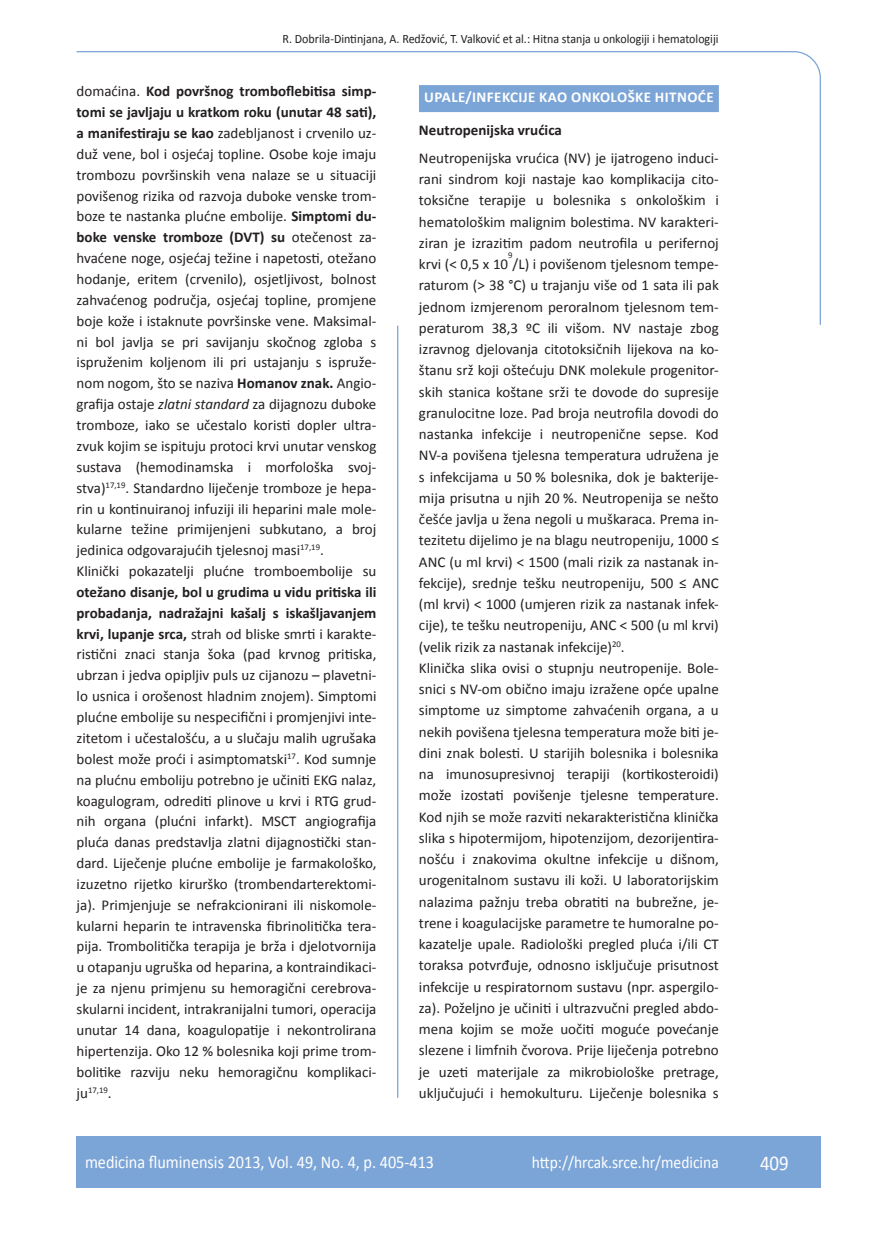
<style>
.page{position:relative;width:872px;height:1234px;background:#fff}
.page>*{position:absolute;margin:0;border:0;box-sizing:border-box;transform-origin:0 0}
.t1{font:21px "Calibri";color:#fff;scale:.9 1}
.t2{font:18px "Calibri";color:#fff;scale:.9 1}
.t3{font:17.25px "Calibri";color:#fff;scale:.9 1}
.t4{font:15px/20.9px "Calibri";color:#231f20}
.t5{font:700 15px "Calibri";letter-spacing:.03em;color:#fff}
.t6{font:700 15px "Calibri";color:#231f20}
.t7{font:12.75px "Calibri";color:#231f20;scale:.94 1}
.t8{font:8.7px "Calibri";color:#231f20}
.s1{font-weight:700}
.s2{font-style:italic}
.s3{font-size:15px}
</style>
<div class="page">
<svg style="left:76px;top:51px;width:745px;height:275px"></svg>
<hr style="left:397px;top:325px;width:1px;height:772px;background:#7ca5d7">
<div style="left:77px;top:1135px;width:744px;height:51px;background:#7ca5d7"></div>
<div style="left:419px;top:85px;width:300px;height:27px;background:#7ca5d7"></div>
<p class="t7" style="left:283px;top:30px;width:465px">R. Dobrila-Dintinjana, A. Redžović, T. Valković et al.: Hitna stanja u onkologiji i hematologiji</p>
<p class="t4" style="left:77px;top:80px;width:301px">domaćina. <span class="s1">Kod površnog tromboflebitisa simp&shy;tomi se javljaju u kratkom roku (unutar 48 sati), a manifestiraju se kao</span> zadebljanost i crvenilo uz&shy;duž vene, bol i osjećaj topline. Osobe koje imaju trombozu površinskih vena nalaze se u situaciji povišenog rizika od razvoja duboke venske trom&shy;boze te nastanka plućne embolije. <span class="s1">Simptomi du&shy;boke venske tromboze (DVT) su</span> otečenost za&shy;hvaćene noge, osjećaj težine i napetosti, otežano hodanje, eritem (crvenilo), osjetljivost, bolnost zahvaćenog područja, osjećaj topline, promjene boje kože i istaknute površinske vene. Maksimal&shy;ni bol javlja se pri savijanju skočnog zgloba s ispruženim koljenom ili pri ustajanju s ispruže&shy;nom nogom, što se naziva <span class="s1">Homanov znak.</span> Angio&shy;grafija ostaje <span class="s2">zlatni standard</span> za dijagnozu duboke tromboze, iako se učestalo koristi dopler ultra&shy;zvuk kojim se ispituju protoci krvi unutar venskog sustava (hemodinamska i morfološka svoj&shy;stva)<sup>17,19</sup>. Standardno liječenje tromboze je hepa&shy;rin u kontinuiranoj infuziji ili heparini male mole&shy;kularne težine primijenjeni subkutano, a broj jedinica odgovarajućih tjelesnoj masi<sup>17,19</sup>.<br>Klinički pokazatelji plućne tromboembolije su</p>
<p class="t4" style="left:77px;top:580px;width:301px;text-align:justify"><span class="s1">otežano disanje, bol u grudima u vidu pritiska ili probadanja, nadražajni kašalj s iskašljavanjem krvi, lupanje srca,</span> strah od bliske smrti i karakte&shy;ristični znaci stanja šoka (pad krvnog pritiska, ubrzan i jedva opipljiv puls uz cijanozu – plavetni&shy;lo usnica i orošenost hladnim znojem). Simptomi plućne embolije su nespecifični i promjenjivi inte&shy;zitetom i učestalošću, a u slučaju malih ugrušaka bolest može proći i asimptomatski<sup>17</sup>. Kod sumnje na plućnu emboliju potrebno je učiniti EKG nalaz, koagulogram, odrediti plinove u krvi i RTG grud&shy;nih organa (plućni infarkt). MSCT angiografija pluća danas predstavlja zlatni dijagnostički stan&shy;dard. Liječenje plućne embolije je farmakološko, izuzetno rijetko kirurško (trombendarterektomi&shy;ja). Primjenjuje se nefrakcionirani ili niskomole&shy;kularni heparin te intravenska fibrinolitička tera&shy;pija. Trombolitička terapija je brža i djelotvornija u otapanju ugruška od heparina, a kontraindikaci&shy;je za njenu primjenu su hemoragični cerebrova&shy;skularni incident, intrakranijalni tumori, operacija unutar 14 dana, koagulopatije i nekontrolirana hipertenzija. Oko 12 % bolesnika koji prime trom&shy;bolitike razviju neku hemoragičnu komplikaci-</p>
<p class="t8" style="left:77px;top:1084px;width:37px"><span class="s3">ju</span>17,19<span class="s3">.</span></p>
<p class="t5" style="left:424px;top:88px;width:291px">UPALE/INFEKCIJE KAO ONKOLOŠKE HITNOĆE</p>
<p class="t6" style="left:419px;top:120px;width:144px">Neutropenijska vrućica</p>
<p class="t4" style="left:419px;top:146px;width:301px;line-height:21.3px;text-align:justify">Neutropenijska vrućica (NV) je ijatrogeno induci&shy;rani sindrom koji nastaje kao komplikacija cito&shy;toksične terapije u bolesnika s onkološkim i hematološkim malignim bolestima. NV karakteri&shy;ziran je izrazitim padom neutrofila u perifernoj krvi (&lt; 0,5 x 10 /L) i povišenom tjelesnom tempe-</p>
<p class="t8" style="left:508px;top:250px;width:6px">9</p>
<p class="t4" style="left:419px;top:274px;width:301px;line-height:21.3px">raturom (&gt; 38 °C) u trajanju više od 1 sata ili pak jednom izmjerenom peroralnom tjelesnom tem&shy;peraturom 38,3 ºC ili višom. NV nastaje zbog izravnog djelovanja citotoksičnih lijekova na ko&shy;štanu srž koji oštećuju DNK molekule progenitor&shy;skih stanica koštane srži te dovode do supresije granulocitne loze. Pad broja neutrofila dovodi do nastanka infekcije i neutropenične sepse. Kod NV-a povišena tjelesna temperatura udružena je s infekcijama u 50 % bolesnika, dok je bakterije&shy;mija prisutna u njih 20 %. Neutropenija se nešto češće javlja u žena negoli u muškaraca. Prema in&shy;tezitetu dijelimo je na blagu neutropeniju, 1000 ≤ ANC (u ml krvi) &lt; 1500 (mali rizik za nastanak in&shy;fekcije), srednje tešku neutropeniju, 500 ≤ ANC (ml krvi) &lt; 1000 (umjeren rizik za nastanak infek&shy;cije), te tešku neutropeniju, ANC &lt; 500 (u ml krvi) (velik rizik za nastanak infekcije)<sup>20</sup>.<br>Klinička slika ovisi o stupnju neutropenije. Bole&shy;snici s NV-om obično imaju izražene opće upalne simptome uz simptome zahvaćenih organa, a u nekih povišena tjelesna temperatura može biti je&shy;dini znak bolesti. U starijih bolesnika i bolesnika na imunosupresivnoj terapiji (kortikosteroidi) može izostati povišenje tjelesne temperature.<br>Kod njih se može razviti nekarakteristična klinička slika s hipotermijom, hipotenzijom, dezorijentira&shy;nošću i znakovima okultne infekcije u dišnom, urogenitalnom sustavu ili koži. U laboratorijskim nalazima pažnju treba obratiti na bubrežne, je&shy;trene i koagulacijske parametre te humoralne po&shy;kazatelje upale. Radiološki pregled pluća i/ili CT toraksa potvrđuje, odnosno isključuje prisutnost infekcije u respiratornom sustavu (npr. aspergilo&shy;za). Poželjno je učiniti i ultrazvučni pregled abdo&shy;mena kojim se može uočiti moguće povećanje slezene i limfnih čvorova. Prije liječenja potrebno je uzeti materijale za mikrobiološke pretrage, uključujući i hemokulturu. Liječenje bolesnika s</p>
<p class="t2" style="left:85px;top:1150px;width:389px">medicina fluminensis 2013, Vol. 49, No. 4, p. 405-413</p>
<p class="t3" style="left:532px;top:1151px;width:209px">http://hrcak.srce.hr/medicina</p>
<h1 class="t1" style="left:760px;top:1149px;width:33px">409</h1>
</div>
